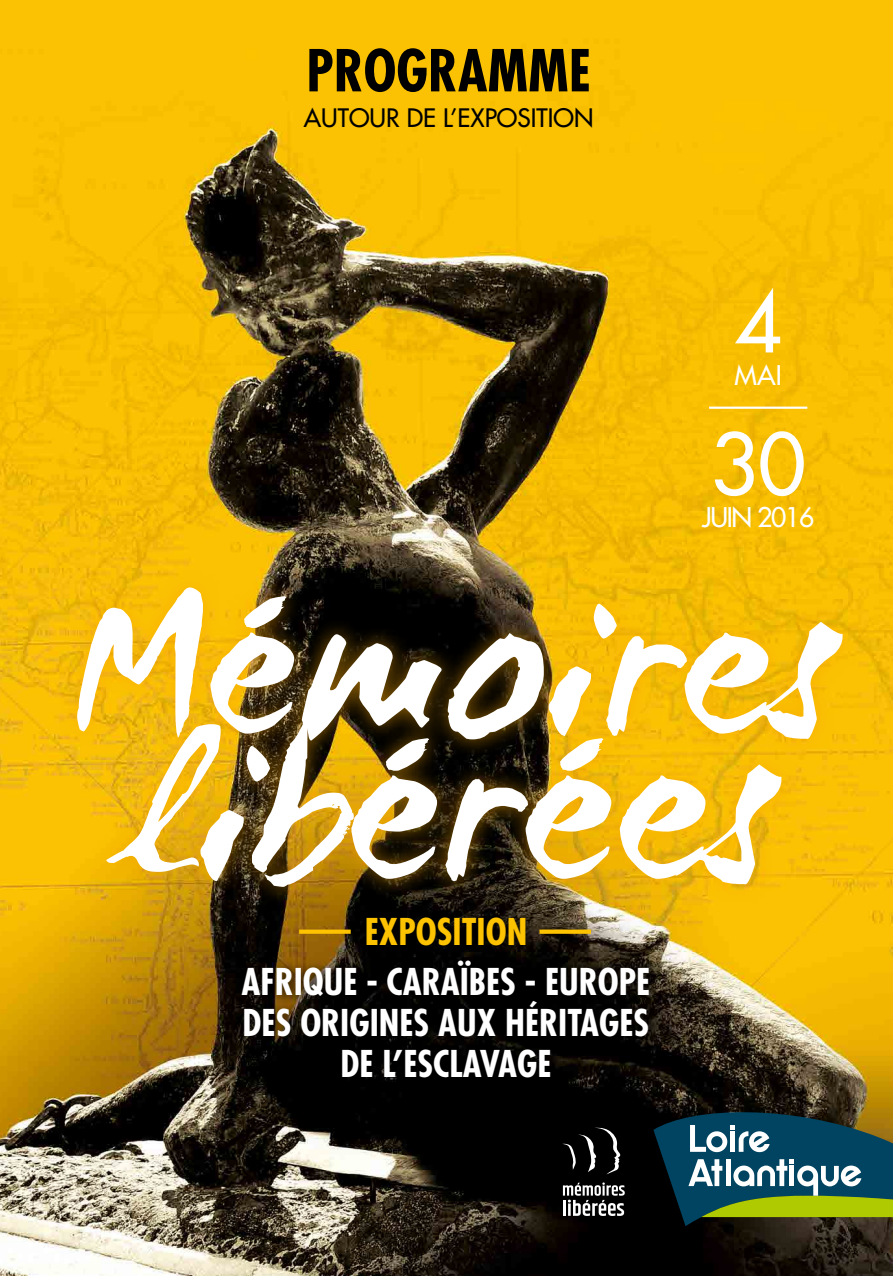
<style>
.page{position:relative;width:893px;height:1276px;background:#fff}
.page>*{position:absolute;margin:0;border:0;box-sizing:border-box;transform-origin:0 0}
.t1{font:217.58px "WC Mano Negra Bta";letter-spacing:.01em;color:#fff}
.t2{font:212.62px "WC Mano Negra Bta";letter-spacing:.01em;color:#fff}
.t3{font:82.58px "Futura LT";color:#fff}
.t4{font:700 condensed 56.25px "Futura LT";color:#000}
.t5{font:700 condensed 36px/41.2px "Futura LT";color:#fff;text-align:center}
.t6{font:700 condensed 36px "Futura LT";color:#fdc300}
.t7{font:26.32px "Futura LT";letter-spacing:-.05em;color:#fff}
.t8{font:24.75px "Futura LT";color:#000}
</style>
<div class="page">
<img style="left:0;top:0;width:893px;height:1276px">
<div style="left:235px;top:910px;width:426px;height:179px;background:#000;opacity:.75"></div>
<hr style="left:709px;top:406px;width:98px;height:3px;background:#fff">
<svg style="left:539px;top:929px;width:52px;height:4px"></svg>
<svg style="left:299px;top:929px;width:52px;height:4px"></svg>
<div style="left:58px;top:569px;width:803px;height:337px;background:#f7a500;opacity:.6"></div>
<div style="left:557px;top:1121px;width:77px;height:103px;background:#000"></div>
<svg style="left:562px;top:1127px;width:59px;height:47px"></svg>
<svg style="left:563px;top:1182px;width:62px;height:34px"></svg>
<svg style="left:653px;top:1104px;width:240px;height:122px;background:#3a5e51"></svg>
<h3 class="t4" style="left:306px;top:36px;width:286px">PROGRAMME</h3>
<p class="t8" style="left:304px;top:102px;width:291px">AUTOUR DE L’EXPOSITION</p>
<h3 class="t3" style="left:734px;top:268px;width:49px">4</h3>
<p class="t7" style="left:735px;top:358px;width:49px">MAI</p>
<h3 class="t3" style="left:710px;top:410px;width:97px">30</h3>
<p class="t7" style="left:702px;top:500px;width:114px">JUIN 2016</p>
<h2 class="t2" style="left:67px;top:534px;width:769px">Mémoires</h2>
<h1 class="t1" style="left:128px;top:675px;width:647px">libérées</h1>
<p class="t6" style="left:365px;top:909px;width:164px">EXPOSITION</p>
<p class="t5" style="left:242px;top:961px;width:410px">AFRIQUE - CARAÏBES - EUROPE<br>DES ORIGINES AUX HÉRITAGES<br>DE L’ESCLAVAGE</p>
</div>
